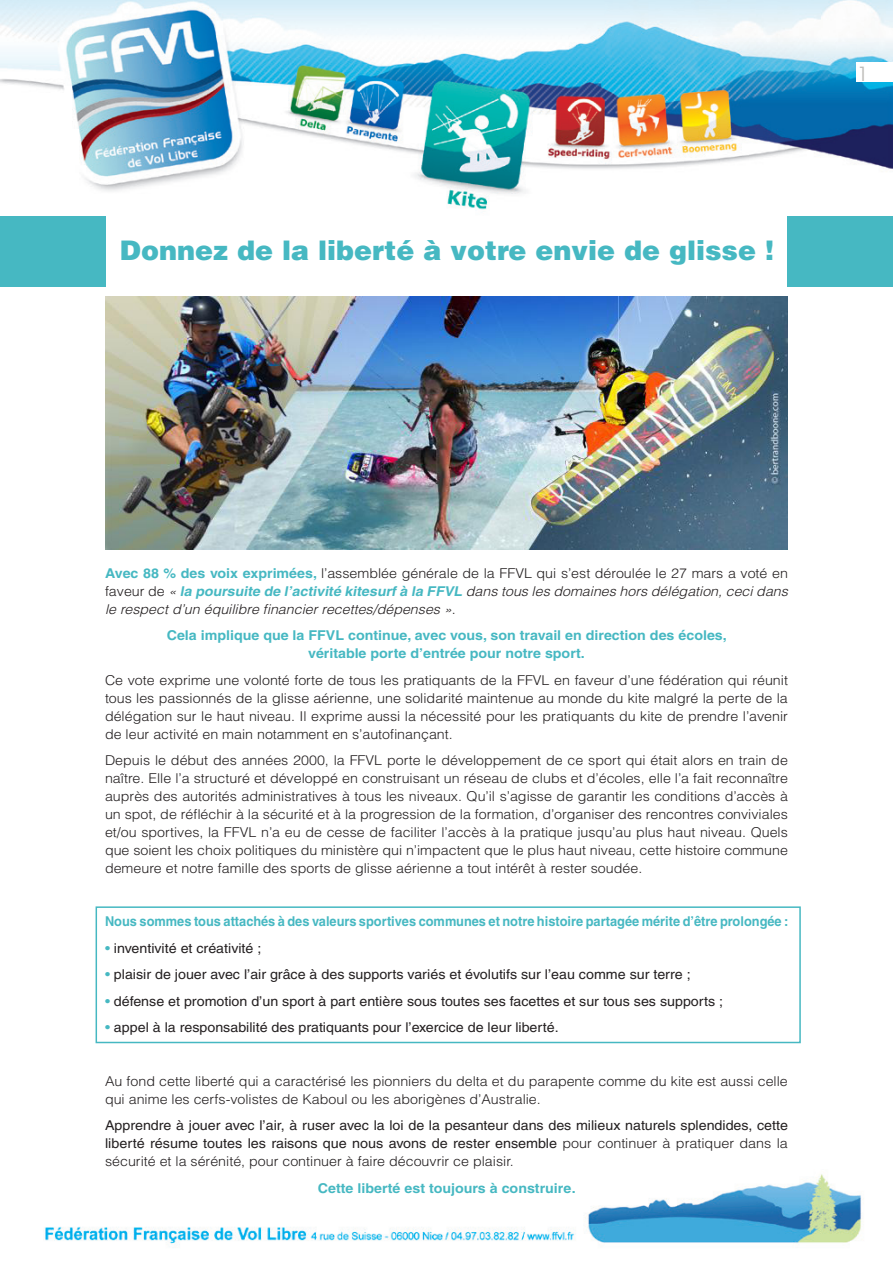
<style>
.page{position:relative;width:893px;height:1263px;background:#fff}
.page>*{position:absolute;margin:0;border:0;box-sizing:border-box;transform-origin:0 0}
.t1{font:900 27px "Helvetica";color:#46b8c2}
.t2{font:18px "Avant Garde";color:#bdbbb8}
.t3{font:300 13.5px/18px "Helvetica";color:#231f20;text-align:justify;scale:1.05 1}
.t4{font:13.5px/18px "Helvetica";color:#231f20;text-align:justify;scale:1.05 1}
.t5{font:italic 300 13.5px/18px "Helvetica";color:#231f20;text-align:justify;scale:1.05 1}
.t6{font:700 13.5px/18px "Helvetica";color:#46b8c2;text-align:center;scale:1.05 1}
.t7{font:700 13.5px "Helvetica";color:#46b8c2;scale:.95 1}
.s1{font-weight:700;font-style:normal;color:#46b8c2}
.s2{font-style:normal}
.s3{font-weight:700;color:#46b8c2}
.s4{color:#46b8c2}
.s5{font-weight:300}
</style>
<div class="page">
<img style="left:45px;top:1174px;width:816px;height:71px">
<img style="left:0;top:0;width:893px;height:274px">
<div style="left:857px;top:62px;width:36px;height:20px;background:#fff"></div>
<div style="left:788px;top:216px;width:105px;height:70px;background:#46b8c2"></div>
<div style="left:0;top:216px;width:105px;height:70px;background:#46b8c2"></div>
<div style="left:96px;top:906px;width:705px;height:137px;border:2px solid #46b8c2"></div>
<img style="left:105px;top:297px;width:683px;height:252px">
<h1 class="t1" style="left:120px;top:233px;width:655px">Donnez de la liberté à votre envie de glisse !</h1>
<h2 class="t2" style="left:859px;top:63px;width:7px">1</h2>
<p class="t5" style="left:105px;top:564px;width:652px"><span class="s1">Avec 88 % des voix exprimées,</span> <span class="s2">l’assemblée générale de la FFVL qui s’est déroulée le 27 mars a voté en faveur de</span> « <span class="s3">la poursuite de l’activité kitesurfà la FFVL</span> dans tous les domaines hors délégation, ceci dans le respect d’un équilibre financier recettes/dépenses »<span class="s2">.</span></p>
<p class="t6" style="left:167px;top:626px;width:535px">Cela implique que la FFVL continue, avec vous, son travail en direction des écoles, véritable porte d’entrée pour notre sport.</p>
<p class="t3" style="left:105px;top:671px;width:652px">Ce vote exprime une volonté forte de tous les pratiquants de la FFVL en faveur d’une fédération qui réunit tous les passionnés de la glisse aérienne, une solidarité maintenue au monde du kite malgré la perte de la délégation sur le haut niveau. Il exprime aussi la nécessité pour les pratiquants du kite de prendre l’avenir de leur activité en main notamment en s’autofinançant.</p>
<p class="t3" style="left:105px;top:751px;width:652px">Depuis le début des années 2000, la FFVL porte le développement de ce sport qui était alors en train de naître. Elle l’a structuré et développé en construisant un réseau de clubs et d’écoles, elle l’a fait reconnaître auprès des autorités administratives à tous les niveaux. Qu’il s’agisse de garantir les conditions d’accès à un spot, de réfléchir à la sécurité et à la progression de la formation, d’organiser des rencontres conviviales et/ou sportives, la FFVL n’a eu de cesse de faciliter l’accès à la pratique jusqu’au plus haut niveau. Quels que soient les choix politiques du ministère qui n’impactent que le plus haut niveau, cette histoire commune demeure et notre famille des sports de glisse aérienne a tout intérêt à rester soudée.</p>
<p class="t7" style="left:105px;top:913px;width:721px">Nous sommes tous attachés à des valeurs sportives communes et notre histoire partagée mérite d’être prolongée :</p>
<p class="t4" style="left:105px;top:939px;width:150px"><span class="s4">•</span> inventivité et créativité ;</p>
<p class="t4" style="left:105px;top:966px;width:559px"><span class="s4">•</span> plaisir de jouer avec l’air grâce à des supports variés et évolutifs sur l’eau comme sur terre ;</p>
<p class="t4" style="left:105px;top:992px;width:590px"><span class="s4">•</span> défense et promotion d’un sport à part entière sous toutes ses facettes et sur tous ses supports ;</p>
<p class="t4" style="left:105px;top:1019px;width:434px"><span class="s4">•</span> appel à la responsabilité des pratiquants pour l’exercice de leur liberté.</p>
<p class="t3" style="left:105px;top:1071px;width:652px">Au fond cette liberté qui a caractérisé les pionniers du delta et du parapente comme du kite est aussi celle qui anime les cerfs-volistes de Kaboul ou les aborigènes d’Australie.</p>
<p class="t4" style="left:105px;top:1116px;width:652px">Apprendre à jouer avec l’air, à ruser avec la loi de la pesanteur dans des milieux naturels splendides, cette liberté résume toutes les raisons que nous avons de rester ensemble <span class="s5">pour continuer à pratiquer dans la sécurité et la sérénité, pour continuer à faire découvrir ce plaisir.</span></p>
<p class="t6" style="left:318px;top:1178px;width:247px">Cette liberté est toujours à construire.</p>
</div>
